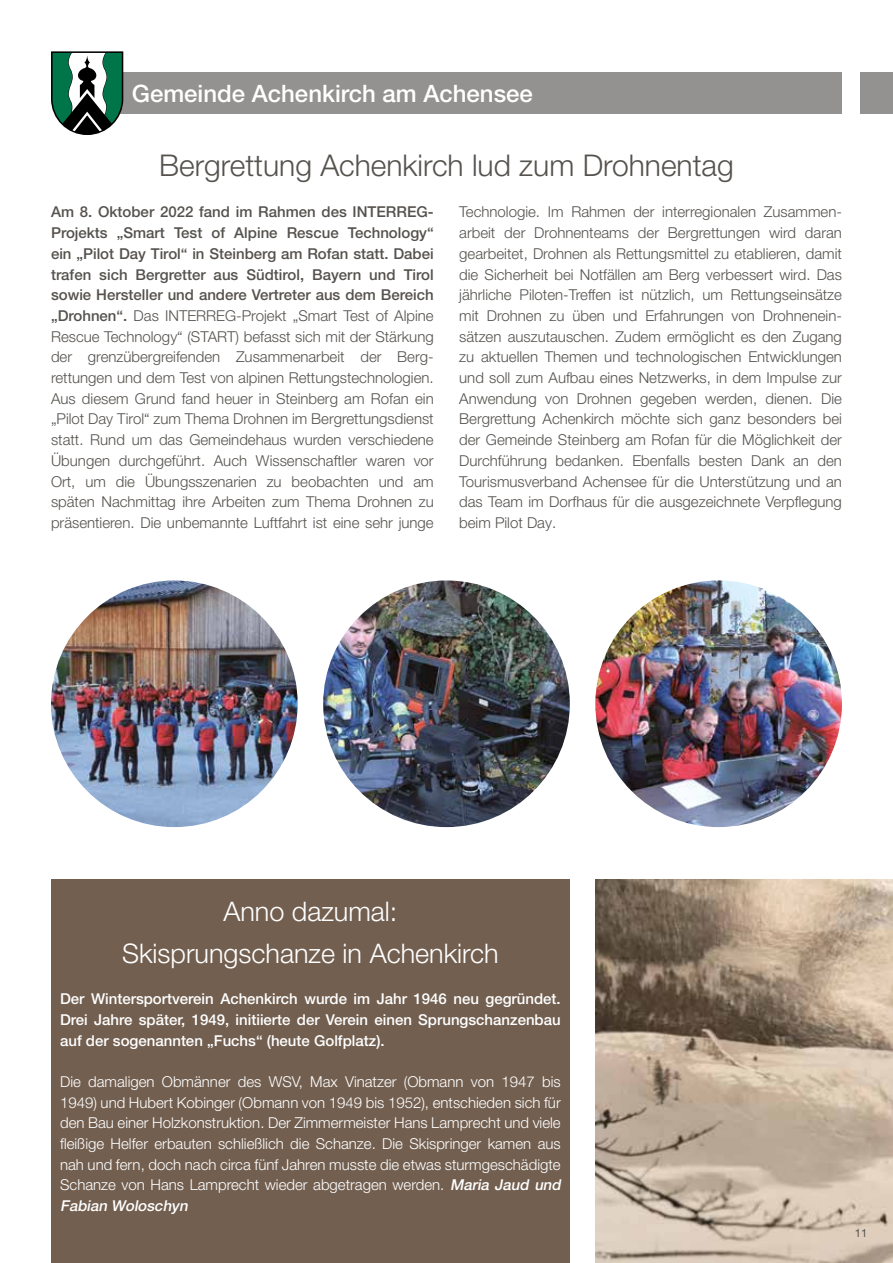
<style>
.page{position:relative;width:893px;height:1263px;background:#fff}
.page>*{position:absolute;margin:0;border:0;box-sizing:border-box;transform-origin:0 0}
.t1{font:300 30px "Helvetica Neue LT Pro";color:#55524e}
.t2{font:300 27px/41.4px "Helvetica Neue LT Pro";color:#fff;text-align:center}
.t3{font:500 24px "Helvetica Neue LT Pro";color:#fff}
.t4{font:300 15px/20.7px "Helvetica Neue LT Pro";color:#55524e;text-align:justify}
.t5{font:300 15px/20.7px "Helvetica Neue LT Pro";color:#fff}
.t6{font:500 15px/20.7px "Helvetica Neue LT Pro";color:#fff;text-align:justify}
.t7{font:11.25px "Helvetica Neue LT Pro";color:#55524e}
.s1{font-weight:500}
.s2{font-weight:500;font-style:italic}
</style>
<div class="page">
<div style="left:72px;top:73px;width:770px;height:41px;background:#949290"></div>
<svg style="left:51px;top:52px;width:72px;height:83px"></svg>
<div style="left:861px;top:73px;width:32px;height:41px;background:#949290"></div>
<div style="left:51px;top:880px;width:519px;height:383px;background:#725f50"></div>
<img style="left:595px;top:880px;width:298px;height:383px">
<img style="left:51px;top:580px;width:247px;height:247px;border-radius:123px">
<img style="left:323px;top:580px;width:247px;height:247px;border-radius:123px">
<img style="left:595px;top:580px;width:247px;height:247px;border-radius:123px">
<h3 class="t3" style="left:132px;top:79px;width:403px">Gemeinde Achenkirch am Achensee</h3>
<h1 class="t1" style="left:159px;top:147px;width:576px">Bergrettung Achenkirch lud zum Drohnentag</h1>
<p class="t4" style="left:51px;top:201px;width:384px"><span class="s1">Am 8. Oktober 2022 fand im Rahmen des INTERREG-Projekts „Smart Test of Alpine Rescue Technology“ ein „Pilot Day Tirol“ in Steinberg am Rofan statt. Dabei trafen sich Bergretter aus Südtirol, Bayern und Tirol sowie Hersteller und andere Vertreter aus dem Bereich „Drohnen“.</span> Das INTERREG-Projekt „Smart Test of Alpine Rescue Technology“ (START) befasst sich mit der Stärkung der grenzübergreifenden Zusammenarbeit der Berg&shy;rettungen und dem Test von alpinen Rettungstechnologien.<br>Aus diesem Grund fand heuer in Steinberg am Rofan ein „Pilot Day Tirol“ zum Thema Drohnen im Bergrettungsdienst statt. Rund um das Gemeindehaus wurden verschiedene Übungen durchgeführt. Auch Wissenschaftler waren vor Ort, um die Übungsszenarien zu beobachten und am späten Nachmittag ihre Arbeiten zum Thema Drohnen zu präsentieren. Die unbemannte Luftfahrt ist eine sehr junge</p>
<p class="t4" style="left:459px;top:201px;width:384px">Technologie. Im Rahmen der interregionalen Zusammen&shy;arbeit der Drohnenteams der Bergrettungen wird daran gearbeitet, Drohnen als Rettungsmittel zu etablieren, damit die Sicherheit bei Notfällen am Berg verbessert wird. Das jährliche Piloten-Treffen ist nützlich, um Rettungseinsätze mit Drohnen zu üben und Erfahrungen von Drohnenein&shy;sätzen auszutauschen. Zudem ermöglicht es den Zugang zu aktuellen Themen und technologischen Entwicklungen und soll zum Aufbau eines Netzwerks, in dem Impulse zur Anwendung von Drohnen gegeben werden, dienen. Die Bergrettung Achenkirch möchte sich ganz besonders bei der Gemeinde Steinberg am Rofan für die Möglichkeit der Durchführung bedanken. Ebenfalls besten Dank an den Tourismusverband Achensee für die Unterstützung und an das Team im Dorfhaus für die ausgezeichnete Verpflegung beim Pilot Day.</p>
<h2 class="t2" style="left:122px;top:890px;width:378px">Anno dazumal:<br>Skisprungschanze in Achenkirch</h2>
<p class="t6" style="left:60px;top:988px;width:502px">Der Wintersportverein Achenkirch wurde im Jahr 1946 neu gegründet.<br>Drei Jahre später, 1949, initiierte der Verein einen Sprungschanzenbau auf der sogenannten „Fuchs“ (heute Golfplatz).</p>
<p class="t5" style="left:60px;top:1071px;width:505px">Die damaligen Obmänner des WSV, Max Vinatzer (Obmann von 1947 bis 1949) und Hubert Kobinger (Obmann von 1949 bis 1952), entschieden sich für den Bau einer Holzkonstruktion. Der Zimmermeister Hans Lamprecht und viele fleißige Helfer erbauten schließlich die Schanze. Die Skispringer kamen aus nah und fern, doch nach circa fünf Jahren musste die etwas sturmgeschädigte Schanze von Hans Lamprecht wieder abgetragen werden. <span class="s2">Maria Jaud und Fabian Woloschyn</span></p>
<p class="t7" style="left:855px;top:1226px;width:14px">11</p>
</div>
